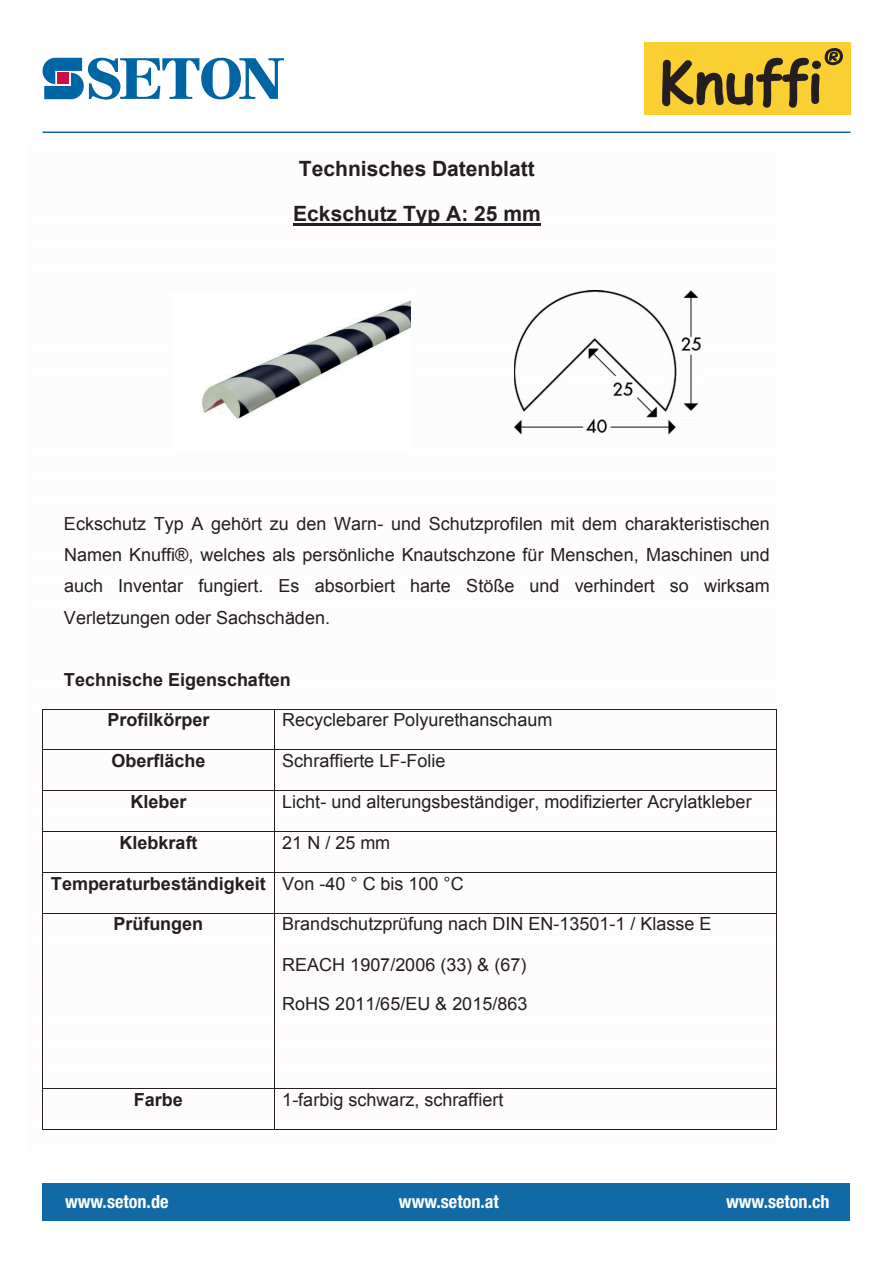
<style>
.page{position:relative;width:893px;height:1263px;background:#fff}
.page>*{position:absolute;margin:0;border:0;box-sizing:border-box;transform-origin:0 0}
.t1{font:700 21px/45.2px "Arial";color:#231f20}
.t2{font:700 condensed 18.15px "Helvetica Neue LT Pro";color:#fff}
.t3{font:18px/31px "Arial";color:#231f20;text-align:justify}
.t4{font:700 18px "Arial";color:#231f20}
.s1{font-weight:400}
</style>
<div class="page">
<svg style="left:43px;top:58px;width:241px;height:42px"></svg>
<hr style="left:43px;top:131px;width:807px;height:2px;background:#1169a7">
<div style="left:644px;top:43px;width:206px;height:72px;background:#facf32"></div>
<svg style="left:662px;top:48px;width:181px;height:60px"></svg>
<img style="left:514px;top:291px;width:187px;height:144px">
<hr style="left:293px;top:223px;width:248px;height:3px;background:#231f20">
<img style="left:202px;top:301px;width:208px;height:118px">
<hr style="left:43px;top:709px;width:231px;height:1px;background:#231f20">
<hr style="left:274px;top:709px;width:502px;height:1px;background:#231f20">
<hr style="left:42px;top:709px;width:1px;height:41px;background:#231f20">
<hr style="left:274px;top:709px;width:1px;height:41px;background:#231f20">
<hr style="left:776px;top:709px;width:1px;height:41px;background:#231f20">
<hr style="left:43px;top:750px;width:231px;height:1px;background:#231f20">
<hr style="left:274px;top:750px;width:502px;height:1px;background:#231f20">
<hr style="left:42px;top:750px;width:1px;height:40px;background:#231f20">
<hr style="left:274px;top:750px;width:1px;height:40px;background:#231f20">
<hr style="left:776px;top:750px;width:1px;height:40px;background:#231f20">
<hr style="left:43px;top:790px;width:231px;height:1px;background:#231f20">
<hr style="left:274px;top:790px;width:502px;height:1px;background:#231f20">
<hr style="left:42px;top:791px;width:1px;height:40px;background:#231f20">
<hr style="left:274px;top:791px;width:1px;height:40px;background:#231f20">
<hr style="left:776px;top:791px;width:1px;height:40px;background:#231f20">
<hr style="left:43px;top:831px;width:231px;height:1px;background:#231f20">
<hr style="left:274px;top:831px;width:502px;height:1px;background:#231f20">
<hr style="left:42px;top:832px;width:1px;height:40px;background:#231f20">
<hr style="left:274px;top:832px;width:1px;height:40px;background:#231f20">
<hr style="left:776px;top:832px;width:1px;height:40px;background:#231f20">
<hr style="left:43px;top:872px;width:231px;height:1px;background:#231f20">
<hr style="left:274px;top:872px;width:502px;height:1px;background:#231f20">
<hr style="left:42px;top:873px;width:1px;height:40px;background:#231f20">
<hr style="left:274px;top:873px;width:1px;height:40px;background:#231f20">
<hr style="left:776px;top:873px;width:1px;height:40px;background:#231f20">
<hr style="left:43px;top:913px;width:231px;height:1px;background:#231f20">
<hr style="left:274px;top:913px;width:502px;height:1px;background:#231f20">
<hr style="left:42px;top:913px;width:1px;height:175px;background:#231f20">
<hr style="left:274px;top:913px;width:1px;height:175px;background:#231f20">
<hr style="left:776px;top:913px;width:1px;height:175px;background:#231f20">
<hr style="left:43px;top:1088px;width:231px;height:1px;background:#231f20">
<hr style="left:274px;top:1088px;width:502px;height:1px;background:#231f20">
<hr style="left:42px;top:1089px;width:1px;height:40px;background:#231f20">
<hr style="left:43px;top:1129px;width:231px;height:1px;background:#231f20">
<hr style="left:274px;top:1089px;width:1px;height:40px;background:#231f20">
<hr style="left:274px;top:1129px;width:502px;height:1px;background:#231f20">
<hr style="left:776px;top:1089px;width:1px;height:40px;background:#231f20">
<div style="left:43px;top:1183px;width:807px;height:37px;background:#1169a6"></div>
<p class="t1" style="left:293px;top:147px;width:249px">Technisches Datenblatt<br>Eckschutz Typ A: 25 mm</p>
<p class="t3" style="left:64px;top:509px;width:707px">Eckschutz Typ A gehört zu den Warn- und Schutzprofilen mit dem charakteristischen Namen Knuffi®, welches als persönliche Knautschzone für Menschen, Maschinen und auch Inventar fungiert. Es absorbiert harte Stöße und verhindert so wirksam Verletzungen oder Sachschäden.</p>
<p class="t4" style="left:64px;top:667px;width:228px">Technische Eigenschaften</p>
<p class="t4" style="left:107px;top:708px;width:104px">Profilkörper</p>
<p class="t3" style="left:282px;top:705px;width:272px">Recyclebarer Polyurethanschaum</p>
<p class="t4" style="left:111px;top:749px;width:96px">Oberfläche</p>
<p class="t3" style="left:282px;top:745px;width:165px">Schraffierte LF-Folie</p>
<p class="t4" style="left:130px;top:790px;width:58px">Kleber</p>
<p class="t3" style="left:282px;top:786px;width:471px">Licht- und alterungsbeständiger, modifizierter Acrylatkleber</p>
<p class="t4" style="left:119px;top:831px;width:80px">Klebkraft</p>
<p class="t3" style="left:282px;top:827px;width:110px">21 N / 25 mm</p>
<p class="t4" style="left:51px;top:871px;width:414px">Temperaturbeständigkeit <span class="s1">Von -40 ° C bis 100 °C</span></p>
<p class="t4" style="left:113px;top:912px;width:91px">Prüfungen</p>
<p class="t3" style="left:282px;top:909px;width:431px">Brandschutzprüfung nach DIN EN-13501-1 / Klasse E</p>
<p class="t3" style="left:282px;top:949px;width:246px">REACH 1907/2006 (33) &amp; (67)</p>
<p class="t3" style="left:282px;top:989px;width:247px">RoHS 2011/65/EU &amp; 2015/863</p>
<p class="t4" style="left:134px;top:1088px;width:51px">Farbe</p>
<p class="t3" style="left:282px;top:1085px;width:223px">1-farbig schwarz, schraffiert</p>
<p class="t2" style="left:65px;top:1190px;width:105px">www.seton.de</p>
<p class="t2" style="left:399px;top:1190px;width:102px">www.seton.at</p>
<p class="t2" style="left:726px;top:1190px;width:105px">www.seton.ch</p>
</div>
